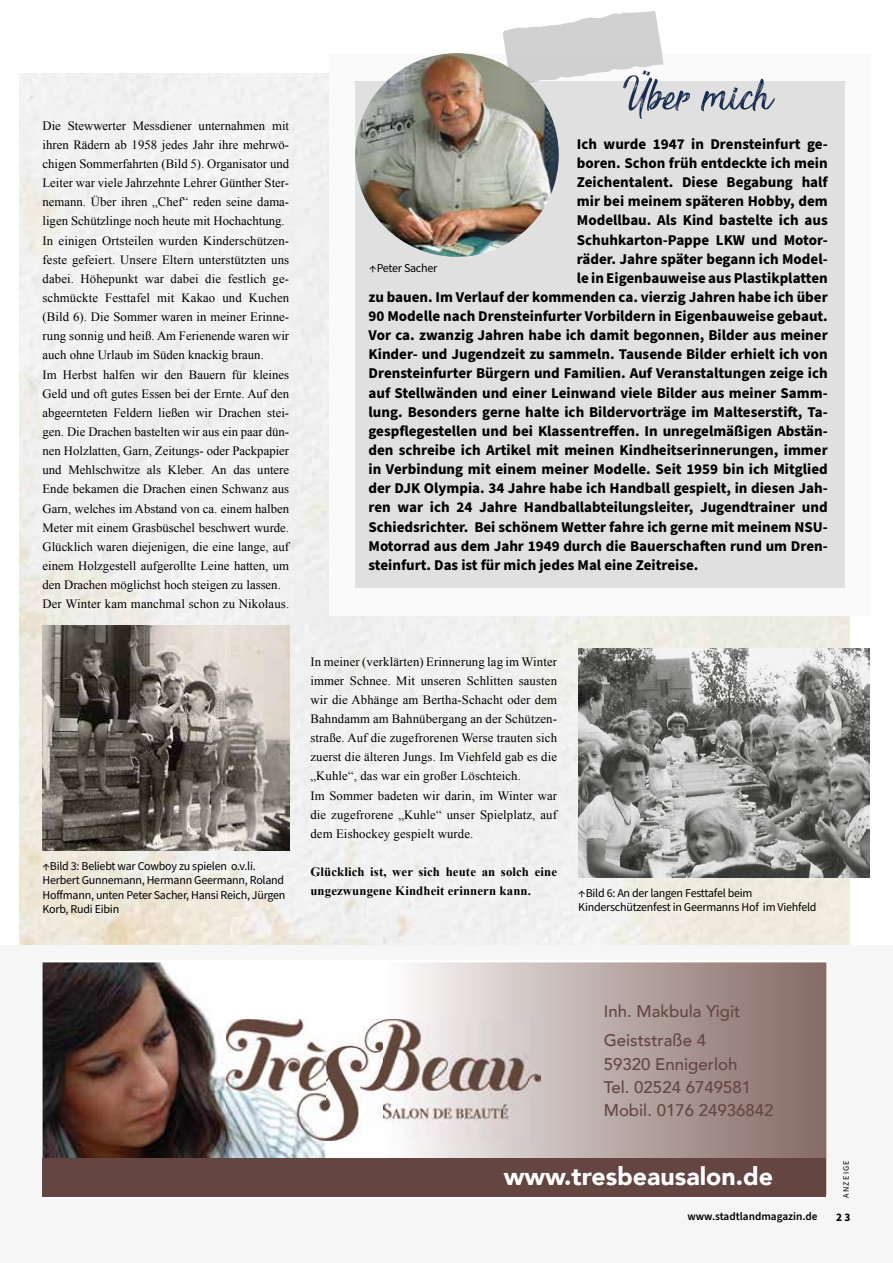
<style>
.page{position:relative;width:893px;height:1263px;background:#fff}
.page>*{position:absolute;margin:0;border:0;box-sizing:border-box;transform-origin:0 0}
.t1{font:60px "Sensations and Qualities";color:#1b2e4f}
.t2{font:900 24.9px "Avenir";color:#fff}
.t3{font:500 16.8px/23.1px "Avenir";color:#644541}
.t4{font:700 15px/19.2px "Source Sans Pro";color:#000;text-align:justify}
.t5{font:12.75px/19.2px "Times New Roman";color:#000}
.t6{font:700 12.75px/19.2px "Times New Roman";letter-spacing:.01em;color:#000}
.t7{font:12px/14.4px "Source Sans Pro";letter-spacing:-.02em;color:#000}
.t8{font:600 11.25px "Source Sans Pro";color:#000}
.t9{font:700 11.25px "Source Sans Pro";color:#000}
.t10{font:8.25px "Source Sans Pro";letter-spacing:.15em;color:#000}
</style>
<div class="page">
<img style="left:20px;top:73px;width:829px;height:872px">
<div style="left:0;top:946px;width:893px;height:317px;background:#f6f6f6"></div>
<div style="left:329px;top:54px;width:541px;height:561px;background:#fafafa"></div>
<div style="left:355px;top:81px;width:489px;height:507px;background:#e0e0e1"></div>
<svg style="left:503px;top:11px;width:161px;height:72px"></svg>
<img style="left:355px;top:53px;width:204px;height:204px;border-radius:102px">
<div style="left:43px;top:960px;width:783px;height:239px;background:#fff"></div>
<svg style="left:411px;top:962px;width:415px;height:196px;background:#b1a09c"></svg>
<img style="left:43px;top:962px;width:282px;height:196px">
<div style="left:43px;top:1158px;width:783px;height:39px;background:#644541"></div>
<img style="left:227px;top:1019px;width:313px;height:121px">
<img style="left:43px;top:626px;width:246px;height:225px">
<img style="left:578px;top:648px;width:292px;height:230px">
<p class="t5" style="left:43px;top:116px;width:248px">Die Stewwerter Messdiener unternahmen mit ihren Rädern ab 1958 jedes Jahr ihre mehrwö&shy;chigen Sommerfahrten (Bild 5). Organisator und Leiter war viele Jahrzehnte Lehrer Günther Ster&shy;nemann. Über ihren „Chef“ reden seine dama&shy;ligen Schützlinge noch heute mit Hochachtung.<br>In einigen Ortsteilen wurden Kinderschützen&shy;feste gefeiert. Unsere Eltern unterstützten uns dabei. Höhepunkt war dabei die festlich ge&shy;schmückte Festtafel mit Kakao und Kuchen (Bild 6). Die Sommer waren in meiner Erinne&shy;rung sonnig und heiß. Am Ferienende waren wir auch ohne Urlaub im Süden knackig braun.<br>Im Herbst halfen wir den Bauern für kleines Geld und oft gutes Essen bei der Ernte. Auf den abgeernteten Feldern ließen wir Drachen stei&shy;gen. Die Drachen bastelten wir aus ein paar dün&shy;nen Holzlatten, Garn, Zeitungs- oder Packpapier und Mehlschwitze als Kleber. An das untere Ende bekamen die Drachen einen Schwanz aus Garn, welches im Abstand von ca. einem halben Meter mit einem Grasbüschel beschwert wurde.<br>Glücklich waren diejenigen, die eine lange, auf einem Holzgestell aufgerollte Leine hatten, um den Drachen möglichst hoch steigen zu lassen.<br>Der Winter kam manchmal schon zu Nikolaus.</p>
<p class="t7" style="left:43px;top:859px;width:244px">↑Bild 3: Beliebt war Cowboy zu spielen o.v.li.<br>Herbert Gunnemann, Hermann Geermann, Roland Hoffmann, unten Peter Sacher, Hansi Reich, Jürgen Korb, Rudi Eibin</p>
<h1 class="t1" style="left:623px;top:66px;width:153px">Über mich</h1>
<p class="t4" style="left:577px;top:135px;width:252px">Ich wurde 1947 in Drensteinfurt ge&shy;boren. Schon früh entdeckte ich mein Zeichentalent. Diese Begabung half mir bei meinem späteren Hobby, dem Modellbau. Als Kind bastelte ich aus Schuhkarton-Pappe LKW und Motor&shy;räder. Jahre später begann ich Model&shy;le in Eigenbauweise aus Plastikplatten</p>
<p class="t7" style="left:369px;top:261px;width:70px">↑Peter Sacher</p>
<p class="t4" style="left:369px;top:288px;width:461px">zu bauen. Im Verlauf der kommenden ca. vierzig Jahren habe ich über 90 Modelle nach Drensteinfurter Vorbildern in Eigenbauweise gebaut.<br>Vor ca. zwanzig Jahren habe ich damit begonnen, Bilder aus meiner Kinder- und Jugendzeit zu sammeln. Tausende Bilder erhielt ich von Drensteinfurter Bürgern und Familien. Auf Veranstaltungen zeige ich auf Stellwänden und einer Leinwand viele Bilder aus meiner Samm&shy;lung. Besonders gerne halte ich Bildervorträge im Malteserstift, Ta&shy;gespflegestellen und bei Klassentreffen. In unregelmäßigen Abstän&shy;den schreibe ich Artikel mit meinen Kindheitserinnerungen, immer in Verbindung mit einem meiner Modelle. Seit 1959 bin ich Mitglied der DJK Olympia. 34 Jahre habe ich Handball gespielt, in diesen Jah&shy;ren war ich 24 Jahre Handballabteilungsleiter, Jugendtrainer und Schiedsrichter. Bei schönem Wetter fahre ich gerne mit meinem NSU-Motorrad aus dem Jahr 1949 durch die Bauerschaften rund um Dren&shy;steinfurt. Das ist für mich jedes Mal eine Zeitreise.</p>
<p class="t5" style="left:310px;top:651px;width:248px">In meiner (verklärten) Erinnerung lag im Winter immer Schnee. Mit unseren Schlitten sausten wir die Abhänge am Bertha-Schacht oder dem Bahndamm am Bahnübergang an der Schützen&shy;straße. Auf die zugefrorenen Werse trauten sich zuerst die älteren Jungs. Im Viehfeld gab es die „Kuhle“, das war ein großer Löschteich.<br>Im Sommer badeten wir darin, im Winter war die zugefrorene „Kuhle“ unser Spielplatz, auf dem Eishockey gespielt wurde.</p>
<p class="t6" style="left:310px;top:862px;width:248px">Glücklich ist, wer sich heute an solch eine ungezwungene Kindheit erinnern kann.</p>
<p class="t7" style="left:578px;top:886px;width:240px">↑Bild 6: An der langen Festtafel beim<br>Kinderschützenfest in Geermanns Hof im Viehfeld</p>
<h3 class="t3" style="left:604px;top:996px;width:138px;line-height:29.1px">Inh. Makbula Yigit<br>Geiststraße 4</h3>
<h3 class="t3" style="left:604px;top:1051px;width:171px">59320 Ennigerloh<br>Tel. 02524 6749581<br>Mobil. 0176 24936842</h3>
<h2 class="t2" style="left:504px;top:1155px;width:271px">www.tresbeausalon.de</h2>
<p class="t10" style="left:840px;top:1198px;width:39px;rotate:-90deg">ANZEIGE</p>
<p class="t8" style="left:687px;top:1209px;width:132px">www.stadtlandmagazin.de</p>
<p class="t9" style="left:836px;top:1209px;width:16px">23</p>
</div>
